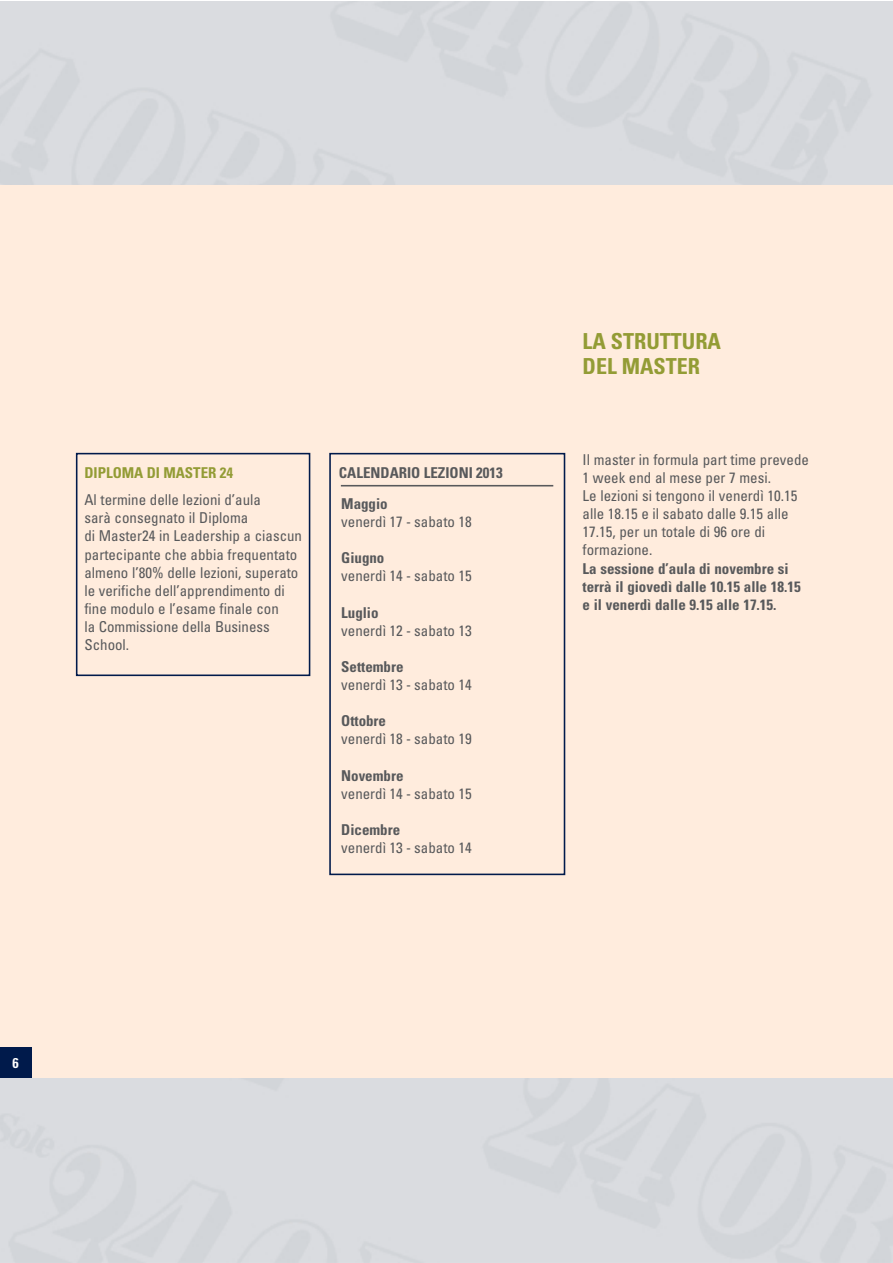
<style>
.page{position:relative;width:893px;height:1263px;background:#fff}
.page>*{position:absolute;margin:0;border:0;box-sizing:border-box;transform-origin:0 0}
.t1{font:700 condensed 22.05px/25.2px "Univers";color:#939c35}
.t2{font:condensed 15px/18.1px "Univers";color:#58595b}
.t3{font:700 condensed 15px/18.1px "Univers";color:#58595b}
.t4{font:700 condensed 15px "Univers";color:#939c35}
.t5{font:700 condensed 14.1px "Univers";color:#fff}
</style>
<div class="page">
<img style="left:0;top:1px;width:892px;height:1262px">
<p class="t4" style="left:84px;top:464px;width:150px">DIPLOMA DI MASTER 24</p>
<p class="t2" style="left:84px;top:490px;width:219px">Al termine delle lezioni d’aula<br>sarà consegnato il Diploma<br>di Master24 in Leadership a ciascun partecipante che abbia frequentato almeno l’80% delle lezioni, superato le verifiche dell’apprendimento di fine modulo e l’esame finale con<br>la Commissione della Business<br>School.</p>
<p class="t3" style="left:339px;top:456px;width:165px;line-height:31.3px">CALENDARIO LEZIONI 2013<br>Maggio</p>
<p class="t2" style="left:341px;top:512px;width:132px">venerdì 17 - sabato 18</p>
<p class="t3" style="left:341px;top:549px;width:45px">Giugno</p>
<p class="t2" style="left:341px;top:567px;width:132px">venerdì 14 - sabato 15</p>
<p class="t3" style="left:341px;top:603px;width:39px">Luglio</p>
<p class="t2" style="left:341px;top:621px;width:132px">venerdì 12 - sabato 13</p>
<p class="t3" style="left:341px;top:657px;width:64px">Settembre</p>
<p class="t2" style="left:341px;top:675px;width:132px">venerdì 13 - sabato 14</p>
<p class="t3" style="left:341px;top:712px;width:46px">Ottobre</p>
<p class="t2" style="left:341px;top:730px;width:132px">venerdì 18 - sabato 19</p>
<p class="t3" style="left:341px;top:766px;width:64px">Novembre</p>
<p class="t2" style="left:341px;top:784px;width:132px">venerdì 14 - sabato 15</p>
<p class="t3" style="left:341px;top:820px;width:61px">Dicembre</p>
<p class="t2" style="left:341px;top:838px;width:132px">venerdì 13 - sabato 14</p>
<h1 class="t1" style="left:583px;top:328px;width:140px">LA STRUTTURA<br>DEL MASTER</h1>
<p class="t2" style="left:583px;top:450px;width:228px">Il master in formula part time prevede<br>1 week end al mese per 7 mesi.<br>Le lezioni si tengono il venerdì 10.15 alle 18.15 e il sabato dalle 9.15 alle<br>17.15, per un totale di 96 ore di formazione.</p>
<p class="t3" style="left:583px;top:559px;width:220px">La sessione d’aula di novembre si terrà il giovedì dalle 10.15 alle 18.15 e il venerdì dalle 9.15 alle 17.15.</p>
<p class="t5" style="left:12px;top:1054px;width:8px">6</p>
</div>
